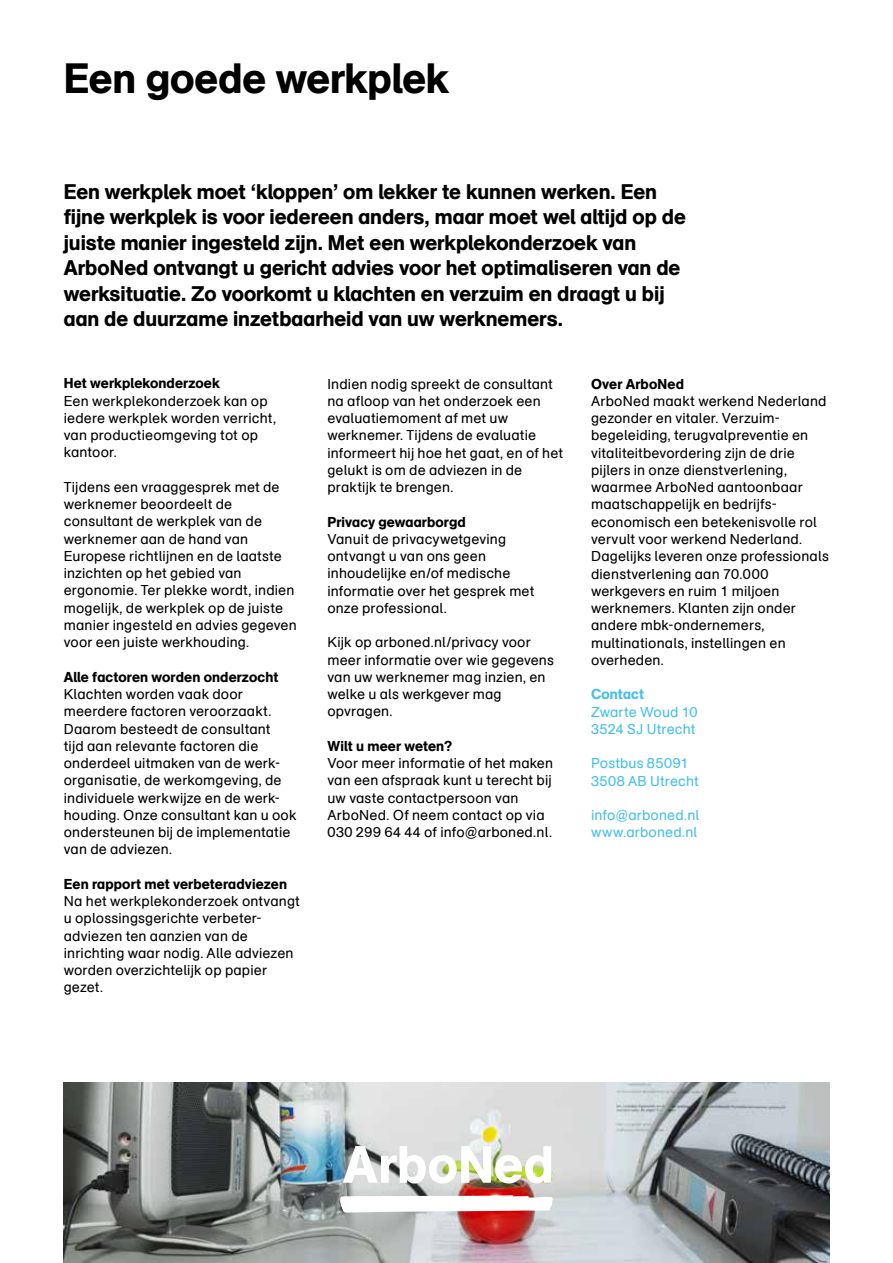
<style>
.page{position:relative;width:893px;height:1263px;background:#fff}
.page>*{position:absolute;margin:0;border:0;box-sizing:border-box;transform-origin:0 0}
.t1{font:42px "AG Schoolbook Medium A";letter-spacing:-.005em;color:#000}
.t2{font:21px/25.5px "AG Schoolbook Medium A";color:#000}
.t3{font:14.25px/17.2px "AG Schoolbook Regular A";letter-spacing:.01em;color:#000}
.t4{font:14.25px "AG Schoolbook Medium A";letter-spacing:.01em;color:#000}
.t5{font:14.25px/17.2px "AG Schoolbook Regular A";letter-spacing:.01em;color:#45c0eb}
.t6{font:14.25px "AG Schoolbook Medium A";letter-spacing:.01em;color:#45c0eb}
</style>
<div class="page">
<img style="left:64px;top:1083px;width:765px;height:180px">
<img style="left:343px;top:1146px;width:208px;height:37px">
<svg style="left:340px;top:1195px;width:213px;height:18px"></svg>
<h1 class="t1" style="left:64px;top:53px;width:386px">Een goede werkplek</h1>
<p class="t2" style="left:64px;top:178px;width:624px">Een werkplek moet ‘kloppen’ om lekker te kunnen werken. Een fijne werkplek is voor iedereen anders, maar moet wel altijd op de juiste manier ingesteld zijn. Met een werkplekonderzoek van ArboNed ontvangt u gericht advies voor het optimaliseren van de werksituatie. Zo voorkomt u klachten en verzuim en draagt u bij aan de duurzame inzetbaarheid van uw werknemers.</p>
<p class="t4" style="left:64px;top:375px;width:158px">Het werkplekonderzoek</p>
<p class="t3" style="left:64px;top:392px;width:214px">Een werkplekonderzoek kan op iedere werkplek worden verricht, van productieomgeving tot op kantoor.</p>
<p class="t3" style="left:64px;top:479px;width:235px">Tijdens een vraaggesprek met de werknemer beoordeelt de consultant de werkplek van de werknemer aan de hand van<br>Europese richtlijnen en de laatste inzichten op het gebied van ergonomie. Ter plekke wordt, indien mogelijk, de werkplek op de juiste manier ingesteld en advies gegeven voor een juiste werkhouding.</p>
<p class="t4" style="left:64px;top:668px;width:216px">Alle factoren worden onderzocht</p>
<p class="t3" style="left:64px;top:686px;width:234px">Klachten worden vaak door meerdere factoren veroorzaakt.<br>Daarom besteedt de consultant<br>tijd aan relevante factoren die onderdeel uitmaken van de werk&shy;organisatie, de werkomgeving, de individuele werkwijze en de werk&shy;houding. Onze consultant kan u ook ondersteunen bij de implementatie van de adviezen.</p>
<p class="t4" style="left:64px;top:875px;width:225px">Een rapport met verbeteradviezen</p>
<p class="t3" style="left:64px;top:893px;width:238px">Na het werkplekonderzoek ontvangt u oplossingsgerichte verbeter&shy;adviezen ten aanzien van de inrichting waar nodig. Alle adviezen worden overzichtelijk op papier gezet.</p>
<p class="t3" style="left:327px;top:375px;width:237px">Indien nodig spreekt de consultant na afloop van het onderzoek een evaluatiemoment af met uw werknemer. Tijdens de evaluatie informeert hij hoe het gaat, en of het gelukt is om de adviezen in de praktijk te brengen.</p>
<p class="t4" style="left:327px;top:513px;width:140px">Privacy gewaarborgd</p>
<p class="t3" style="left:327px;top:530px;width:208px">Vanuit de privacywetgeving ontvangt u van ons geen inhoudelijke en/of medische informatie over het gesprek met onze professional.</p>
<p class="t3" style="left:327px;top:634px;width:228px">Kijk op arboned.nl/privacy voor meer informatie over wie gegevens van uw werknemer mag inzien, en welke u als werkgever mag opvragen.</p>
<p class="t4" style="left:327px;top:737px;width:127px">Wilt u meer weten?</p>
<p class="t3" style="left:327px;top:755px;width:227px">Voor meer informatie of het maken van een afspraak kunt u terecht bij uw vaste contactpersoon van<br>ArboNed. Of neem contact op via<br>030 299 64 44 of info@arboned.nl.</p>
<p class="t4" style="left:591px;top:375px;width:94px">Over ArboNed</p>
<p class="t3" style="left:591px;top:393px;width:239px">ArboNed maakt werkend Nederland gezonder en vitaler. Verzuim&shy;begeleiding, terugvalpreventie en vitaliteitbevordering zijn de drie pijlers in onze dienstverlening, waarmee ArboNed aantoonbaar maatschappelijk en bedrijfs&shy;economisch een betekenisvolle rol vervult voor werkend Nederland.<br>Dagelijks leveren onze professionals dienstverlening aan 70.000 werkgevers en ruim 1 miljoen werknemers. Klanten zijn onder andere mbk-ondernemers, multinationals, instellingen en overheden.</p>
<p class="t6" style="left:591px;top:686px;width:55px">Contact</p>
<p class="t5" style="left:591px;top:703px;width:108px">Zwarte Woud 10<br>3524 SJ Utrecht</p>
<p class="t5" style="left:591px;top:755px;width:109px">Postbus 85091<br>3508 AB Utrecht</p>
<p class="t5" style="left:591px;top:807px;width:110px">info@arboned.nl www.arboned.nl</p>
</div>
